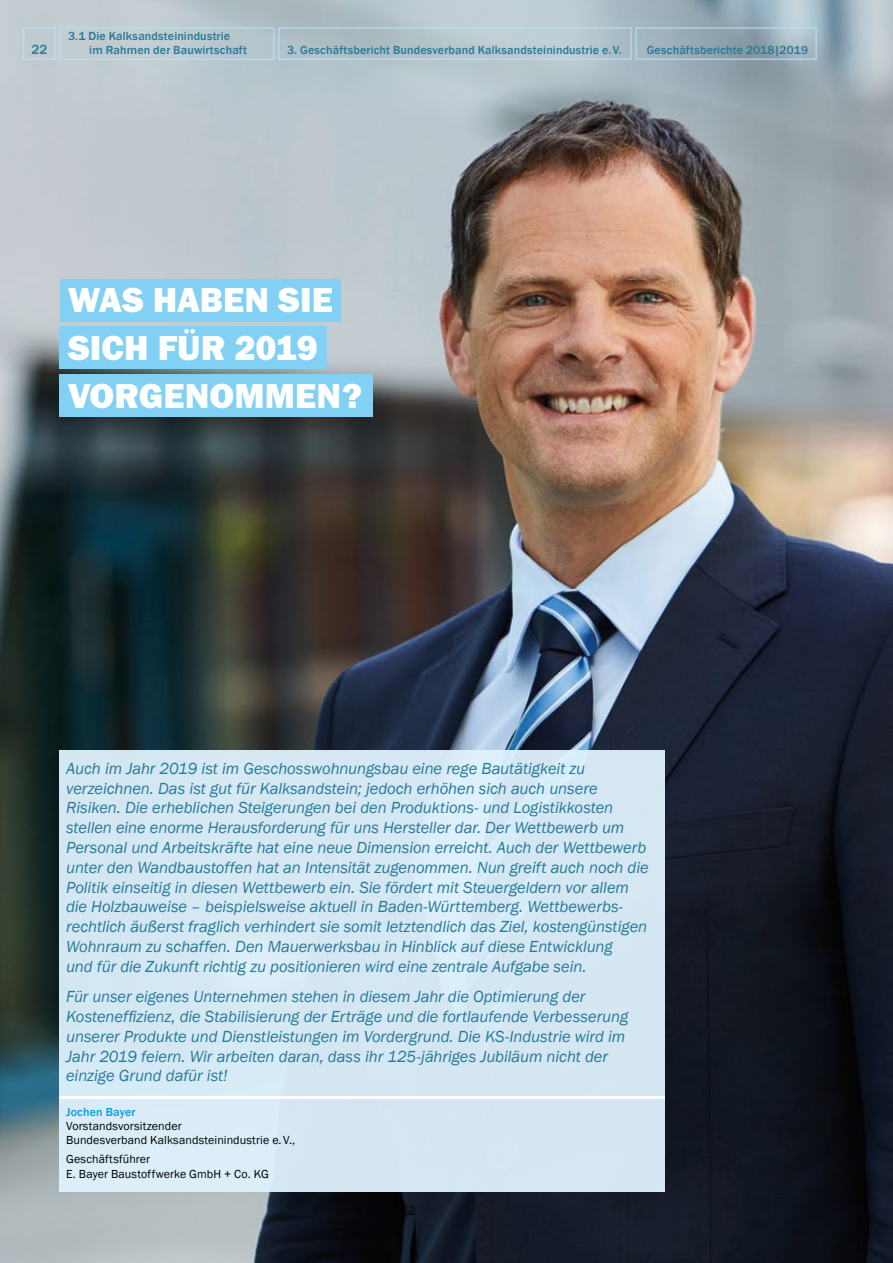
<style>
.page{position:relative;width:893px;height:1263px;background:#fff}
.page>*{position:absolute;margin:0;border:0;box-sizing:border-box;transform-origin:0 0}
.t1{font:800 36px/47.8px "Franklin Gothic";color:#fff}
.t2{font:italic 16.5px/19.8px "Franklin Gothic";letter-spacing:-.005em;color:#277998}
.t3{font:500 13.5px "Franklin Gothic";color:#277998}
.t4{font:500 12px "Franklin Gothic";letter-spacing:.015em;color:#277998}
.t5{font:12px/14.4px "Franklin Gothic";letter-spacing:.01em;color:#000}
.t6{font:500 12px "Franklin Gothic";letter-spacing:.015em;color:#009fe3}
</style>
<div class="page">
<img style="left:0;top:0;width:893px;height:1263px">
<div style="left:60px;top:750px;width:605px;height:442px;background:#d4e7f2"></div>
<hr style="left:60px;top:1096px;width:605px;height:3px;background:#fff">
<div style="left:60px;top:279px;width:281px;height:42px;background:#83d0f5"></div>
<div style="left:60px;top:327px;width:267px;height:42px;background:#83d0f5"></div>
<div style="left:60px;top:375px;width:313px;height:42px;background:#83d0f5"></div>
<div style="left:23px;top:28px;width:32px;height:32px;border:1px solid #bce4fa"></div>
<div style="left:60px;top:28px;width:214px;height:32px;border:1px solid #bce4fa"></div>
<div style="left:636px;top:28px;width:180px;height:32px;border:1px solid #bce4fa"></div>
<div style="left:279px;top:28px;width:352px;height:32px;border:1px solid #bce4fa"></div>
<p class="t4" style="left:68px;top:28px;width:164px">3.1 Die Kalksandsteinindustrie</p>
<p class="t3" style="left:31px;top:41px;width:17px">22</p>
<p class="t4" style="left:89px;top:43px;width:159px">im Rahmen der Bauwirtschaft</p>
<p class="t4" style="left:287px;top:43px;width:336px">3. Geschäftsbericht Bundesverband Kalksandsteinindustrie e.V.</p>
<p class="t4" style="left:647px;top:43px;width:163px">Geschäftsberichte 2018|2019</p>
<h1 class="t1" style="left:68px;top:276px;width:296px">WAS HABEN SIE<br>SICH FÜR 2019<br>VORGENOMMEN?</h1>
<p class="t2" style="left:66px;top:759px;width:584px">Auch im Jahr 2019 ist im Geschosswohnungsbau eine rege Bautätigkeit zu verzeichnen. Das ist gut für Kalksandstein; jedoch erhöhen sich auch unsere Risiken. Die erheblichen Steigerungen bei den Produktions- und Logistikkosten stellen eine enorme Herausforderung für uns Hersteller dar. Der Wettbewerb um Personal und Arbeitskräfte hat eine neue Dimension erreicht. Auch der Wettbewerb unter den Wandbaustoffen hat an Intensität zugenommen. Nun greift auch noch die Politik einseitig in diesen Wettbewerb ein. Sie fördert mit Steuergeldern vor allem die Holzbauweise – beispielsweise aktuell in Baden-Württemberg. Wettbewerbs&shy;rechtlich äußerst fraglich verhindert sie somit letztendlich das Ziel, kostengünstigen Wohnraum zu schaffen. Den Mauerwerksbau in Hinblick auf diese Entwicklung<br>und für die Zukunft richtig zu positionieren wird eine zentrale Aufgabe sein.</p>
<p class="t2" style="left:66px;top:987px;width:564px">Für unser eigenes Unternehmen stehen in diesem Jahr die Optimierung der Kosteneffizienz, die Stabilisierung der Erträge und die fortlaufende Verbesserung unserer Produkte und Dienstleistungen im Vordergrund. Die KS-Industrie wird im Jahr 2019 feiern. Wir arbeiten daran, dass ihr 125-jähriges Jubiläum nicht der einzige Grund dafür ist!</p>
<p class="t6" style="left:66px;top:1104px;width:71px">Jochen Bayer</p>
<p class="t5" style="left:66px;top:1119px;width:230px">Vorstandsvorsitzender<br>Bundesverband Kalksandsteinindustrie e.V.,</p>
<p class="t5" style="left:66px;top:1152px;width:204px">Geschäftsführer<br>E. Bayer Baustoffwerke GmbH + Co. KG</p>
</div>
